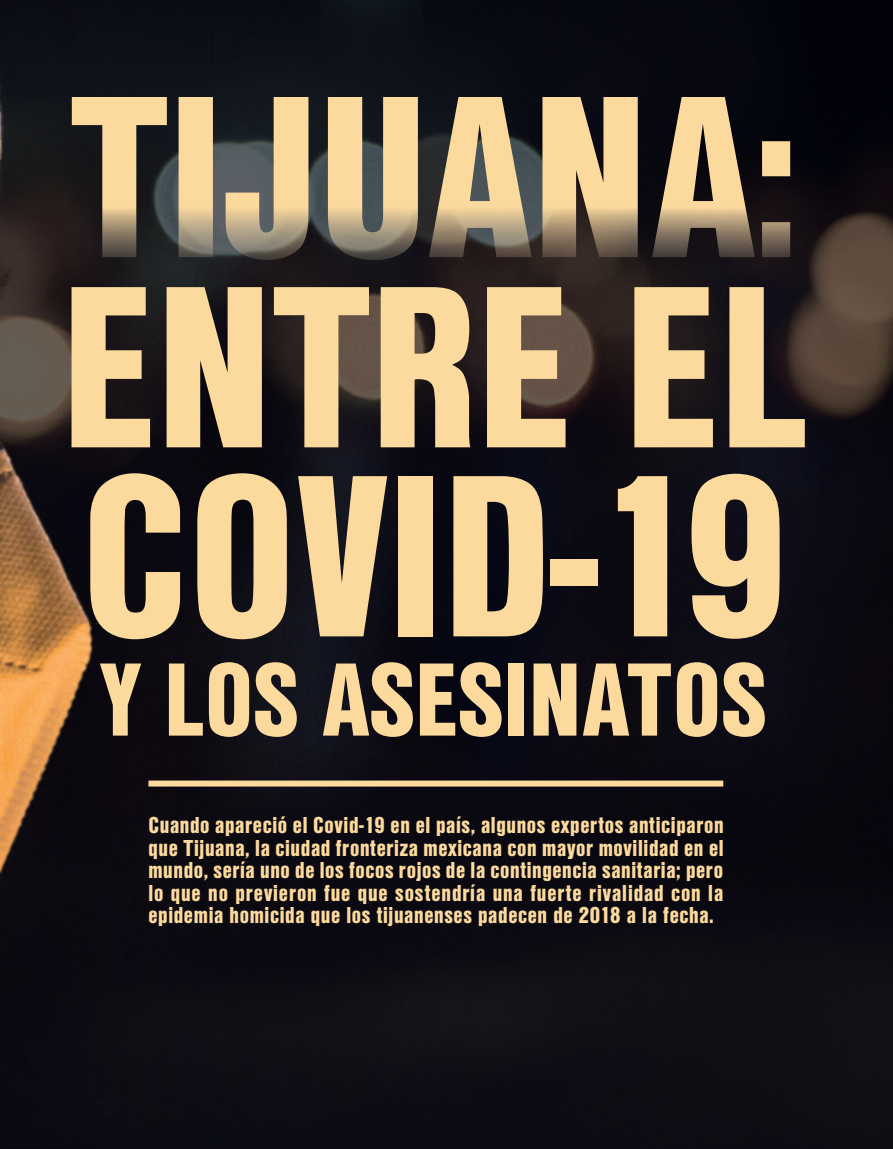
<style>
.page{position:relative;width:893px;height:1149px;background:#fff}
.page>*{position:absolute;margin:0;border:0;box-sizing:border-box;transform-origin:0 0}
.t1{font:240px/188.9px "Nimbus Sans DOT Blac Cond";color:#fcda9e}
.t2{font:108px "Nimbus Sans DOT Blac Cond";color:#fcda9e}
.t3{font:24px/22.5px "Nimbus Sans DOT Blac Cond";letter-spacing:.025em;color:#fcda9e;text-align:justify}
</style>
<div class="page">
<img style="left:0;top:0;width:893px;height:1148px">
<img style="left:72px;top:97px;width:718px;height:163px">
<div style="left:148px;top:780px;width:575px;height:6px;background:#fcda9e"></div>
<h1 class="t1" style="left:61px;top:274px;width:747px">ENTRE EL<br>COVID-19</h1>
<h2 class="t2" style="left:100px;top:638px;width:668px">Y LOS ASESINATOS</h2>
<p class="t3" style="left:148px;top:814px;width:577px">Cuando apareció el Covid-19 en el país, algunos expertos anticiparon que Tijuana, la ciudad fronteriza mexicana con mayor movilidad en el mundo, sería uno de los focos rojos de la contingencia sanitaria; pero lo que no previeron fue que sostendría una fuerte rivalidad con la epidemia homicida que los tijuanenses padecen de 2018 a la fecha.</p>
</div>
